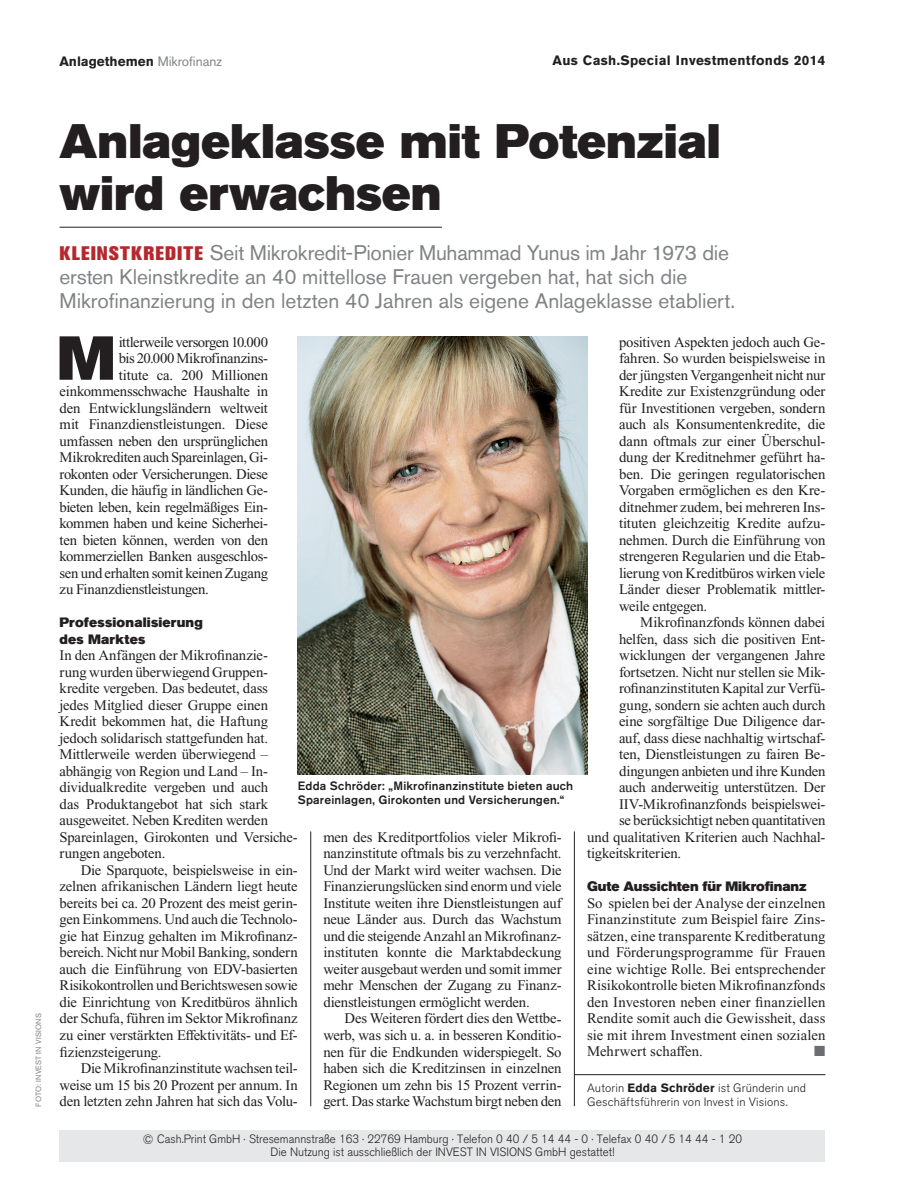
<style>
.page{position:relative;width:902px;height:1191px;background:#fff}
.page>*{position:absolute;margin:0;border:0;box-sizing:border-box;transform-origin:0 0}
.t1{font:61.5px "Akzidenz Grotesk BQ Super";color:#231f20}
.t2{font:48px/52.5px "Akzidenz Grotesk BQ Super";color:#231f20}
.t3{font:21px/24px "Akzidenz Grotesk BQ";letter-spacing:-.005em;color:#808285}
.t4{font:14.7px/16.5px "Times New Roman PS Std";letter-spacing:-.015em;color:#231f20;text-align:justify}
.t5{font:14.7px "Times New Roman PS Std";letter-spacing:-.035em;color:#231f20}
.t6{font:14.7px "Zapf Dingbats ITC";color:#6c6d70}
.t7{font:13.5px/16.5px "Akzidenz Grotesk BQ Super";letter-spacing:.01em;color:#231f20}
.t8{font:700 13.5px "Akzidenz Grotesk BQ";letter-spacing:.025em;color:#231f20}
.t9{font:700 13.5px "Akzidenz Grotesk BQ";color:#231f20}
.t10{font:300 12px/13.5px "Akzidenz Grotesk BQ";color:#231f20;text-align:center;scale:.95 1}
.t11{font:500 12px/14.2px "Akzidenz Grotesk BQ";letter-spacing:.015em;color:#231f20}
.t12{font:300 12px/14.2px "Akzidenz Grotesk BQ";color:#231f20}
.t13{font:7.5px "Akzidenz Grotesk BQ";letter-spacing:.035em;color:#808285}
.s1{font-weight:400;color:#808285}
.s2{font-weight:800;font-size:19.5px;color:#b7282e}
.s3{font-weight:700}
.s4{font-size:13.5px}
</style>
<div class="page">
<hr style="left:574px;top:831px;width:1px;height:275px;background:#231f20">
<hr style="left:310px;top:831px;width:1px;height:275px;background:#231f20">
<hr style="left:60px;top:227px;width:382px;height:1px;background:#231f20">
<hr style="left:574px;top:1074px;width:251px;height:1px;background:#231f20">
<img style="left:298px;top:336px;width:289px;height:438px">
<div style="left:60px;top:1129px;width:765px;height:32px;background:#e6e7e9"></div>
<p class="t9" style="left:60px;top:54px;width:164px">Anlagethemen <span class="s1">Mikrofinanz</span></p>
<p class="t8" style="left:552px;top:53px;width:274px">Aus Cash.Special Investmentfonds 2014</p>
<p class="t13" style="left:34px;top:1106px;width:95px;rotate:-90deg">FOTO: INVEST IN VISIONS</p>
<h2 class="t2" style="left:60px;top:115px;width:662px">Anlageklasse mit Potenzial wird erwachsen</h2>
<h3 class="t3" style="left:60px;top:240px;width:677px"><span class="s2">KLEINSTKREDITE</span> Seit Mikrokredit-Pionier Muhammad Yunus im Jahr 1973 die ersten Kleinstkredite an 40 mittellose Frauen vergeben hat, hat sich die<br>Mikrofinanzierung in den letzten 40 Jahren als eigene Anlageklasse etabliert.</h3>
<h1 class="t1" style="left:57px;top:322px;width:60px">M</h1>
<p class="t5" style="left:119px;top:334px;width:151px">ittlerweile versorgen 10.000</p>
<p class="t4" style="left:119px;top:350px;width:151px">bis 20.000 Mikrofinanzins-</p>
<p class="t4" style="left:119px;top:366px;width:151px">titute ca. 200 Millionen</p>
<p class="t4" style="left:60px;top:383px;width:210px">einkommensschwache Haushalte in</p>
<p class="t4" style="left:60px;top:399px;width:210px">den Entwicklungsländern weltweit</p>
<p class="t4" style="left:60px;top:416px;width:210px">mit Finanzdienstleistungen. Diese</p>
<p class="t4" style="left:60px;top:432px;width:210px">umfassen neben den ursprünglichen</p>
<p class="t4" style="left:60px;top:449px;width:210px">Mikrokrediten auch Spareinlagen, Gi-</p>
<p class="t4" style="left:60px;top:466px;width:210px">rokonten oder Versicherungen. Diese</p>
<p class="t4" style="left:60px;top:482px;width:210px">Kunden, die häufig in ländlichen Ge-</p>
<p class="t4" style="left:60px;top:499px;width:210px">bieten leben, kein regelmäßiges Ein-</p>
<p class="t4" style="left:60px;top:515px;width:210px">kommen haben und keine Sicherhei-</p>
<p class="t4" style="left:60px;top:532px;width:210px">ten bieten können, werden von den</p>
<p class="t4" style="left:60px;top:548px;width:210px">kommerziellen Banken ausgeschlos-</p>
<p class="t4" style="left:60px;top:565px;width:210px">sen und erhalten somit keinen Zugang</p>
<p class="t4" style="left:60px;top:581px;width:151px">zu Finanzdienstleistungen.</p>
<p class="t7" style="left:60px;top:614px;width:145px">Professionalisierung des Marktes</p>
<p class="t4" style="left:60px;top:647px;width:240px;text-align:left">In den Anfängen der Mikrofinanzie&shy;rung wurden überwiegend Gruppen&shy;kredite vergeben. Das bedeutet, dass jedes Mitglied dieser Gruppe einen Kredit bekommen hat, die Haftung jedoch solidarisch stattgefunden hat.<br>Mittlerweile werden überwiegend – abhängig von Region und Land – In&shy;dividualkredite vergeben und auch<br>das Produktangebot hat sich stark ausgeweitet. Neben Krediten werden Spareinlagen, Girokonten und Versiche&shy;rungen angeboten.</p>
<p class="t4" style="left:60px;top:861px;width:240px;text-indent:21px">Die Sparquote, beispielsweise in ein&shy;zelnen afrikanischen Ländern liegt heute bereits bei ca. 20 Prozent des meist gerin&shy;gen Einkommens. Und auch die Technolo&shy;gie hat Einzug gehalten im Mikrofinanz&shy;bereich. Nicht nur Mobil Banking, sondern auch die Einführung von EDV-basierten Risikokontrollen und Berichtswesen sowie die Einrichtung von Kreditbüros ähnlich der Schufa, führen im Sektor Mikrofinanz zu einer verstärkten Effektivitäts- und Ef&shy;fizienzsteigerung.</p>
<p class="t4" style="left:60px;top:1059px;width:240px;text-indent:21px">Die Mikrofinanzinstitute wachsen teil&shy;weise um 15 bis 20 Prozent per annum. In den letzten zehn Jahren hat sich das Volu-</p>
<p class="t11" style="left:298px;top:778px;width:277px">Edda Schröder: „Mikrofinanzinstitute bieten auch<br>Spareinlagen, Girokonten und Versicherungen.“</p>
<p class="t4" style="left:323px;top:829px;width:240px">men des Kreditportfolios vieler Mikrofi&shy;nanzinstitute oftmals bis zu verzehnfacht.<br>Und der Markt wird weiter wachsen. Die Finanzierungslücken sind enorm und viele Institute weiten ihre Dienstleistungen auf neue Länder aus. Durch das Wachstum und die steigende Anzahl an Mikrofinanz&shy;instituten konnte die Marktabdeckung weiter ausgebaut werden und somit immer mehr Menschen der Zugang zu Finanz&shy;dienstleistungen ermöglicht werden.</p>
<p class="t4" style="left:323px;top:1010px;width:240px;text-indent:21px">Des Weiteren fördert dies den Wettbe&shy;werb, was sich u. a. in besseren Konditio&shy;nen für die Endkunden widerspiegelt. So haben sich die Kreditzinsen in einzelnen Regionen um zehn bis 15 Prozent verrin&shy;gert. Das starke Wachstum birgt neben den</p>
<p class="t4" style="left:619px;top:333px;width:208px">positiven Aspekten jedoch auch Ge&shy;fahren. So wurden beispielsweise in der jüngsten Vergangenheit nicht nur Kredite zur Existenzgründung oder für Investitionen vergeben, sondern auch als Konsumentenkredite, die dann oftmals zur einer Überschul&shy;dung der Kreditnehmer geführt ha&shy;ben. Die geringen regulatorischen Vorgaben ermöglichen es den Kre&shy;ditnehmer zudem, bei mehreren Ins&shy;tituten gleichzeitig Kredite aufzu&shy;nehmen. Durch die Einführung von strengeren Regularien und die Etab&shy;lierung von Kreditbüros wirken viele Länder dieser Problematik mittler&shy;weile entgegen.</p>
<p class="t4" style="left:640px;top:614px;width:186px">Mikrofinanzfonds können dabei</p>
<p class="t4" style="left:619px;top:630px;width:208px">helfen, dass sich die positiven Ent-</p>
<p class="t4" style="left:619px;top:647px;width:208px">wicklungen der vergangenen Jahre</p>
<p class="t4" style="left:619px;top:663px;width:208px">fortsetzen. Nicht nur stellen sie Mik-</p>
<p class="t4" style="left:619px;top:680px;width:208px">rofinanzinstituten Kapital zur Verfü-</p>
<p class="t4" style="left:619px;top:697px;width:208px">gung, sondern sie achten auch durch</p>
<p class="t4" style="left:619px;top:713px;width:208px">eine sorgfältige Due Diligence dar-</p>
<p class="t4" style="left:619px;top:730px;width:208px">auf, dass diese nachhaltig wirtschaf-</p>
<p class="t4" style="left:619px;top:746px;width:208px">ten, Dienstleistungen zu fairen Be-</p>
<p class="t4" style="left:619px;top:763px;width:208px">dingungen anbieten und ihre Kunden</p>
<p class="t4" style="left:619px;top:779px;width:208px">auch anderweitig unterstützen. Der</p>
<p class="t4" style="left:619px;top:795px;width:208px">IIV-Mikrofinanzfonds beispielswei-</p>
<p class="t4" style="left:619px;top:812px;width:208px">se berücksichtigt neben quantitativen</p>
<p class="t4" style="left:587px;top:828px;width:240px">und qualitativen Kriterien auch Nachhal-</p>
<p class="t4" style="left:587px;top:845px;width:96px">tigkeitskriterien.</p>
<p class="t7" style="left:587px;top:878px;width:221px">Gute Aussichten für Mikrofinanz</p>
<p class="t4" style="left:587px;top:895px;width:240px">So spielen bei der Analyse der einzelnen Finanzinstitute zum Beispiel faire Zins&shy;sätzen, eine transparente Kreditberatung und Förderungsprogramme für Frauen eine wichtige Rolle. Bei entsprechender Risikokontrolle bieten Mikrofinanzfonds den Investoren neben einer finanziellen Rendite somit auch die Gewissheit, dass sie mit ihrem Investment einen sozialen Mehrwert schaffen.</p>
<p class="t6" style="left:814px;top:1044px;width:13px">■</p>
<p class="t12" style="left:587px;top:1080px;width:220px">Autorin <span class="s3">Edda Schröder</span> ist Gründerin und<br>Geschäftsführerin von Invest in Visions.</p>
<p class="t10" style="left:143px;top:1132px;width:632px"><span class="s4">©</span> Cash.Print GmbH · Stresemannstraße 163 · 22769 Hamburg · Telefon 0 40 / 5 14 44 - 0 · Telefax 0 40 / 5 14 44 - 1 20<br>Die Nutzung ist ausschließlich der INVEST IN VISIONS GmbH gestattet!</p>
</div>
